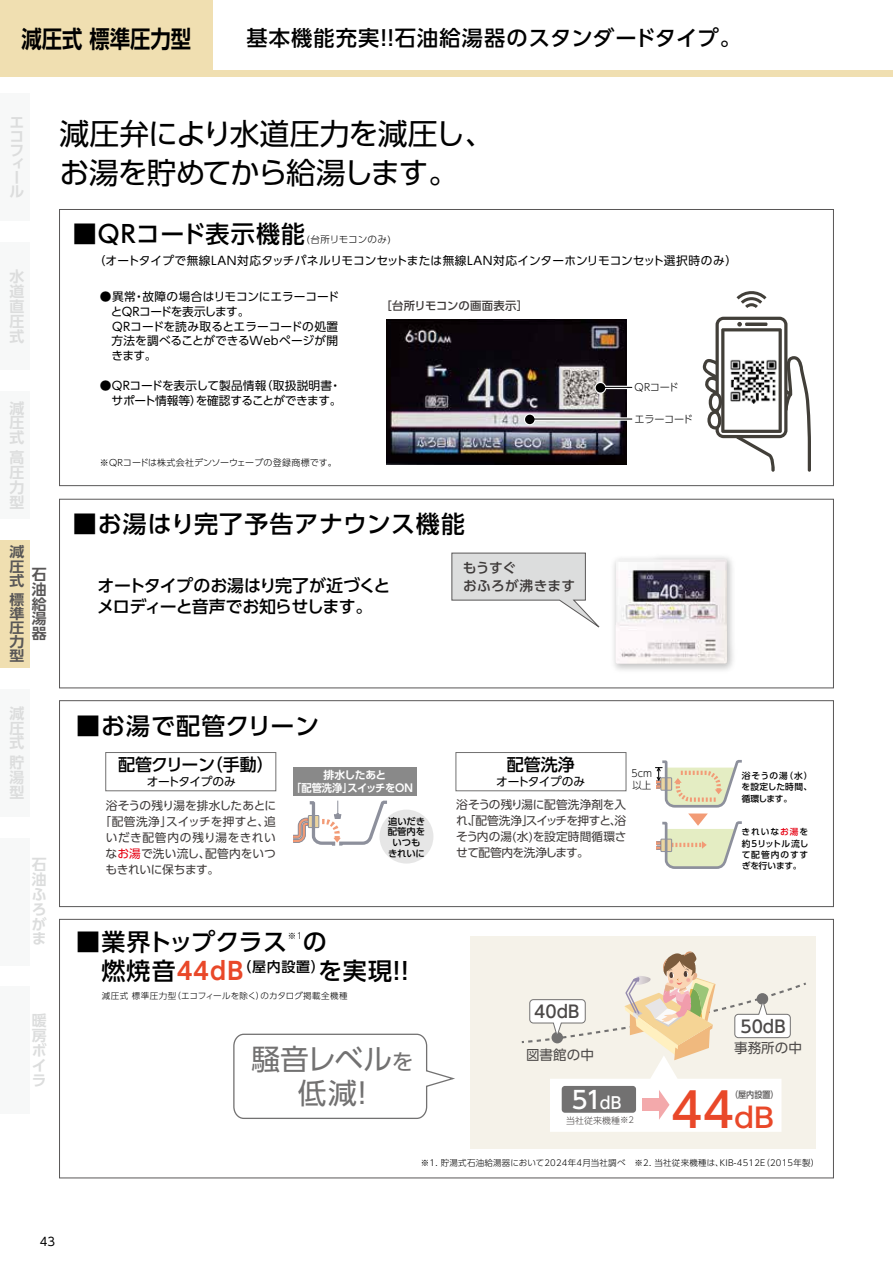
<style>
.page{position:relative;width:893px;height:1263px;background:#fff}
.page>*{position:absolute;margin:0;border:0;box-sizing:border-box;transform-origin:0 0}
.t1{font:500 47.55px "UD Shin Go Pr 6 N";color:#e94829}
.t2{font:29.7px/38.2px "UD Shin Go Pr 6 N";letter-spacing:-.035em;color:#000}
.t3{font:28.8px/34px "UD Shin Go Pr 6 N";color:#727171;text-align:center}
.t4{font:500 24.15px "UD Shin Go Pr 6 N";color:#fff}
.t5{font:500 24px/28.8px "UD Shin Go Pr 6 N";letter-spacing:.03em;color:#000}
.t6{font:500 24px "UD Shin Go Pr 6 N";letter-spacing:-.015em;color:#000}
.t7{font:700 23.85px "UD Shin Go Pr 6 N De";color:#000;scale:.85 1}
.t8{font:500 21.3px "UD Shin Go Pr 6 N";letter-spacing:.05em;color:#000}
.t9{font:500 16.95px "UD Shin Go Pr 6 N";letter-spacing:-.04em;color:#000}
.t10{font:500 16.95px "UD Shin Go Pr 6 N";color:#4c4948}
.t11{font:700 14.85px/14.9px "UD Shin Go Pr 6 N De";color:#dcdddd;text-align:justify}
.t12{font:700 14.85px/14.9px "UD Shin Go Pr 6 N De";color:#595757;text-align:justify}
.t13{font:700 14.1px/14.1px "UD Shin Go Pr 6 N De";color:#595757;text-align:justify;scale:1.05 1}
.t14{font:500 13.8px "UD Shin Go Pr 6 N";letter-spacing:.01em;color:#3e3a39}
.t15{font:13.5px "UD Shin Go Pr 6 N";color:#4c4948}
.t16{font:11.7px/14.9px "UD Shin Go Pr 6 N";letter-spacing:-.005em;color:#000;text-align:right}
.t17{font:11.7px/15.9px "UD Shin Go Pr 6 N";letter-spacing:-.005em;color:#3e3a39;text-align:justify}
.t18{font:11.7px "UD Shin Go Pr 6 N";letter-spacing:.02em;color:#000}
.t19{font:11.7px "UD Shin Go Pr 6 N";letter-spacing:-.04em;color:#000}
.t20{font:11.7px "UD Shin Go Pr 6 N";letter-spacing:-.045em;color:#3e3a39}
.t21{font:11.7px "UD Shin Go Pr 6 N";letter-spacing:.045em;color:#3e3a39}
.t22{font:11.7px "UD Shin Go Pr 6 N";letter-spacing:-.045em;color:#000}
.t23{font:11.7px "UD Shin Go Pr 6 N";letter-spacing:-.03em;color:#3e3a39}
.t24{font:500 11.4px "UD Shin Go Pr 6 N";letter-spacing:.01em;color:#3e3a39}
.t25{font:700 10.8px/12.9px "UD Shin Go Pr 6 N De";letter-spacing:-.025em;color:#fff;text-align:center}
.t26{font:300 10.2px "UD Shin Go Pr 6 N";letter-spacing:-.02em;color:#000}
.t27{font:300 10.05px/12px "UD Shin Go Pr 6 N";color:#000;scale:.95 1}
.t28{font:300 9.6px "UD Shin Go Pr 6 N";letter-spacing:-.005em;color:#000}
.t29{font:500 9.3px/10.8px "UD Shin Go Pr 6 N";letter-spacing:-.015em;color:#000;text-align:center}
.t30{font:300 9px "UD Shin Go Pr 6 N";letter-spacing:.01em;color:#000}
.t31{font:300 9px "UD Shin Go Pr 6 N";color:#4c4948}
.t32{font:500 9px "UD Shin Go Pr 6 N";color:#595757;scale:.9 1}
.t33{font:500 8.7px/11.4px "UD Shin Go Pr 6 N";letter-spacing:.035em;color:#000;text-align:justify}
.t34{font:300 8.55px "UD Shin Go Pr 6 N";letter-spacing:.025em;color:#000}
.t35{font:300 8.55px "UD Shin Go Pr 6 N";letter-spacing:.05em;color:#000}
.s1{color:#e60012}
.s2{font-family:"UD Shin Go Pr 6 N De";font-weight:700;color:#e94829}
.s3{font-size:21.6px}
.s4{font-size:16.2px}
.s5{font-size:8.55px}
.s6{font-size:27px}
</style>
<div class="page">
<div style="left:0;top:70px;width:893px;height:7px;background:#f0dfb1"></div>
<div style="left:0;top:0;width:213px;height:77px;background:#f0dfb1"></div>
<svg style="left:233px;top:1033px;width:221px;height:86px"></svg>
<div style="left:59px;top:499px;width:775px;height:189px;border:1px solid #595757"></div>
<svg style="left:451px;top:552px;width:149px;height:76px"></svg>
<img style="left:613px;top:557px;width:120px;height:113px">
<img style="left:616px;top:559px;width:111px;height:105px">
<div style="left:293px;top:767px;width:123px;height:28px;background:#898989"></div>
<svg style="left:293px;top:800px;width:94px;height:46px"></svg>
<div style="left:379px;top:810px;width:54px;height:53px;background:#e6e6e6;border-radius:50%"></div>
<svg style="left:655px;top:760px;width:87px;height:109px"></svg>
<div style="left:105px;top:752px;width:171px;height:39px;border:1px solid #727171"></div>
<div style="left:456px;top:752px;width:170px;height:39px;border:1px solid #727171"></div>
<div style="left:59px;top:700px;width:775px;height:207px;border:1px solid #595757"></div>
<div style="left:470px;top:937px;width:345px;height:212px;background:#f5f2e9"></div>
<div style="left:59px;top:919px;width:775px;height:259px;border:1px solid #595757"></div>
<svg style="left:521px;top:951px;width:285px;height:181px"></svg>
<div style="left:562px;top:1086px;width:74px;height:27px;background:#727171;border-radius:3px"></div>
<img style="left:386px;top:320px;width:241px;height:144px">
<svg style="left:702px;top:317px;width:109px;height:155px"></svg>
<svg style="left:736px;top:291px;width:30px;height:17px"></svg>
<img style="left:729px;top:360px;width:47px;height:44px">
<div style="left:595px;top:382px;width:11px;height:12px;border:2px solid #fff;border-radius:50%"></div>
<hr style="left:602px;top:386px;width:30px;height:3px;background:#fff">
<hr style="left:602px;top:387px;width:30px;height:1px;background:#000">
<div style="left:596px;top:383px;width:9px;height:9px;background:#000;border-radius:50%"></div>
<div style="left:524px;top:414px;width:12px;height:11px;border:2px solid #fff;border-radius:50%"></div>
<svg style="left:534px;top:417px;width:98px;height:4px"></svg>
<hr style="left:531px;top:419px;width:101px;height:1px;background:#000">
<div style="left:525px;top:415px;width:9px;height:9px;background:#000;border-radius:50%"></div>
<div style="left:0;top:242px;width:30px;height:128px;background:#f7f8f8"></div>
<div style="left:0;top:94px;width:30px;height:127px;background:#f7f8f8"></div>
<div style="left:0;top:391px;width:30px;height:128px;background:#f7f8f8"></div>
<div style="left:0;top:689px;width:30px;height:127px;background:#f7f8f8"></div>
<div style="left:0;top:838px;width:30px;height:127px;background:#f7f8f8"></div>
<div style="left:0;top:986px;width:30px;height:128px;background:#f7f8f8"></div>
<div style="left:0;top:540px;width:30px;height:128px;background:#f0dfb1"></div>
<h3 class="t7" style="left:22px;top:19px;width:201px">減圧式 標準圧力型</h3>
<h3 class="t8" style="left:247px;top:20px;width:496px">基本機能充実！！石油給湯器のスタンダードタイプ。</h3>
<p class="t11" style="left:10px;top:115px;width:16px;line-height:13.8px;text-align:left">エコフィール</p>
<p class="t11" style="left:10px;top:269px;width:16px">水道直圧式</p>
<p class="t11" style="left:10px;top:400px;width:16px">減圧式</p>
<p class="t11" style="left:10px;top:450px;width:16px">高圧力型</p>
<p class="t13" style="left:10px;top:545px;width:16px">減圧式</p>
<p class="t13" style="left:10px;top:592px;width:15px">標準圧力型</p>
<p class="t12" style="left:32px;top:566px;width:16px">石油給湯器</p>
<h2 class="t2" style="left:60px;top:114px;width:437px">減圧弁により水道圧力を減圧し、お湯を貯めてから給湯します。</h2>
<h3 class="t5" style="left:73px;top:219px;width:234px">■QRコード表示機能</h3>
<p class="t28" style="left:306px;top:232px;width:86px">(台所リモコンのみ)</p>
<p class="t18" style="left:94px;top:251px;width:645px">（オートタイプで無線LAN対応タッチパネルリモコンセットまたは無線LAN対応インターホンリモコンセット選択時のみ）</p>
<p class="t16" style="left:100px;top:289px;width:241px">●異常・故障の場合はリモコンにエラーコード</p>
<p class="t22" style="left:111px;top:302px;width:140px">とQRコードを表示します。</p>
<p class="t16" style="left:100px;top:318px;width:240px">　QRコードを読み取るとエラーコードの処置</p>
<p class="t16" style="left:112px;top:333px;width:228px">方法を調べることができるWebページが開</p>
<p class="t16" style="left:111px;top:348px;width:47px">きます。</p>
<p class="t16" style="left:100px;top:378px;width:243px">●QRコードを表示して製品情報（取扱説明書・サポート情報等）を確認することができます。</p>
<p class="t30" style="left:100px;top:455px;width:238px">※QRコードは株式会社デンソーウェーブの登録商標です。</p>
<p class="t24" style="left:380px;top:297px;width:149px">［台所リモコンの画面表示］</p>
<h3 class="t5" style="left:73px;top:509px;width:394px">■お湯はり完了予告アナウンス機能</h3>
<p class="t14" style="left:463px;top:557px;width:55px">もうすぐ</p>
<h3 class="t9" style="left:98px;top:571px;width:294px">オートタイプのお湯はり完了が近づくと</h3>
<p class="t14" style="left:463px;top:575px;width:114px">おふろが沸きます</p>
<h3 class="t9" style="left:97px;top:593px;width:277px">メロディーと音声でお知らせします。</h3>
<p class="t26" style="left:635px;top:379px;width:46px">QRコード</p>
<p class="t26" style="left:634px;top:411px;width:60px">エラーコード</p>
<p class="t11" style="left:10px;top:705px;width:16px">減圧式</p>
<p class="t11" style="left:10px;top:755px;width:16px">貯湯型</p>
<p class="t11" style="left:32px;top:856px;width:16px">石油ふろがま</p>
<p class="t11" style="left:32px;top:1013px;width:16px">暖房ボイラ</p>
<h3 class="t5" style="left:76px;top:710px;width:244px">■お湯で配管クリーン</h3>
<h3 class="t9" style="left:118px;top:751px;width:157px">配管クリーン（手動）</h3>
<p class="t19" style="left:147px;top:772px;width:91px">オートタイプのみ</p>
<p class="t20" style="left:106px;top:796px;width:172px">浴そうの残り湯を排水したあとに</p>
<p class="t17" style="left:99px;top:813px;width:178px">「配管洗浄」スイッチを押すと、追</p>
<p class="t21" style="left:106px;top:828px;width:172px">いだき配管内の残り湯をきれい</p>
<p class="t17" style="left:106px;top:845px;width:172px">な<span class="s1">お湯</span>で洗い流し、配管内をいつ</p>
<p class="t23" style="left:106px;top:860px;width:115px">もきれいに保ちます。</p>
<p class="t25" style="left:291px;top:768px;width:123px">排水したあと<br>「配管洗浄」スイッチをON</p>
<p class="t29" style="left:388px;top:815px;width:39px">追いだき配管内をいつもきれいに</p>
<h3 class="t6" style="left:76px;top:922px;width:213px">■業界トップクラス</h3>
<p class="t34" style="left:288px;top:929px;width:16px">※1</p>
<h3 class="t5" style="left:101px;top:927px;width:308px;text-indent:202px">の<br>燃焼音<span class="s2">44dB</span><sup>（屋内設置）</sup>を実現!!</h3>
<p class="t35" style="left:102px;top:989px;width:247px">減圧式 標準圧力型（エコフィールを除く）のカタログ掲載全機種</p>
<h3 class="t3" style="left:251px;top:1041px;width:163px">騒音レベル<span class="s3">を</span>低減!</h3>
<h3 class="t9" style="left:507px;top:751px;width:70px">配管洗浄</h3>
<p class="t19" style="left:496px;top:772px;width:91px">オートタイプのみ</p>
<p class="t17" style="left:456px;top:796px;width:172px">浴そうの残り湯に配管洗浄剤を入れ、「配管洗浄」スイッチを押すと、浴そう内の湯(水)を設定時間循環させて配管内を洗浄します。</p>
<p class="t27" style="left:631px;top:766px;width:23px">5cm以上</p>
<p class="t33" style="left:742px;top:770px;width:73px">浴そうの湯（水）を設定した時間、循環します。</p>
<p class="t33" style="left:742px;top:826px;width:68px">きれいな<span class="s1">お湯</span>を約5リットル流して配管内のすすぎを行います。</p>
<h3 class="t10" style="left:534px;top:998px;width:46px">40dB</h3>
<p class="t15" style="left:526px;top:1043px;width:69px">図書館の中</p>
<h3 class="t4" style="left:572px;top:1080px;width:51px">51<span class="s4">dB</span></h3>
<p class="t31" style="left:566px;top:1114px;width:69px">当社従来機種<span class="s5">※2</span></p>
<h3 class="t10" style="left:740px;top:1012px;width:46px">50dB</h3>
<p class="t15" style="left:734px;top:1036px;width:69px">事務所の中</p>
<h1 class="t1" style="left:671px;top:1071px;width:104px">44<span class="s6">dB</span></h1>
<p class="t32" style="left:730px;top:1087px;width:55px">（屋内設置）</p>
<p class="t34" style="left:421px;top:1156px;width:400px">※1. 貯湯式石油給湯器において2024年4月当社調べ　※2. 当社従来機種は、KIB-4512E（2015年製）</p>
<p class="t16" style="left:40px;top:1233px;width:17px">43</p>
</div>
